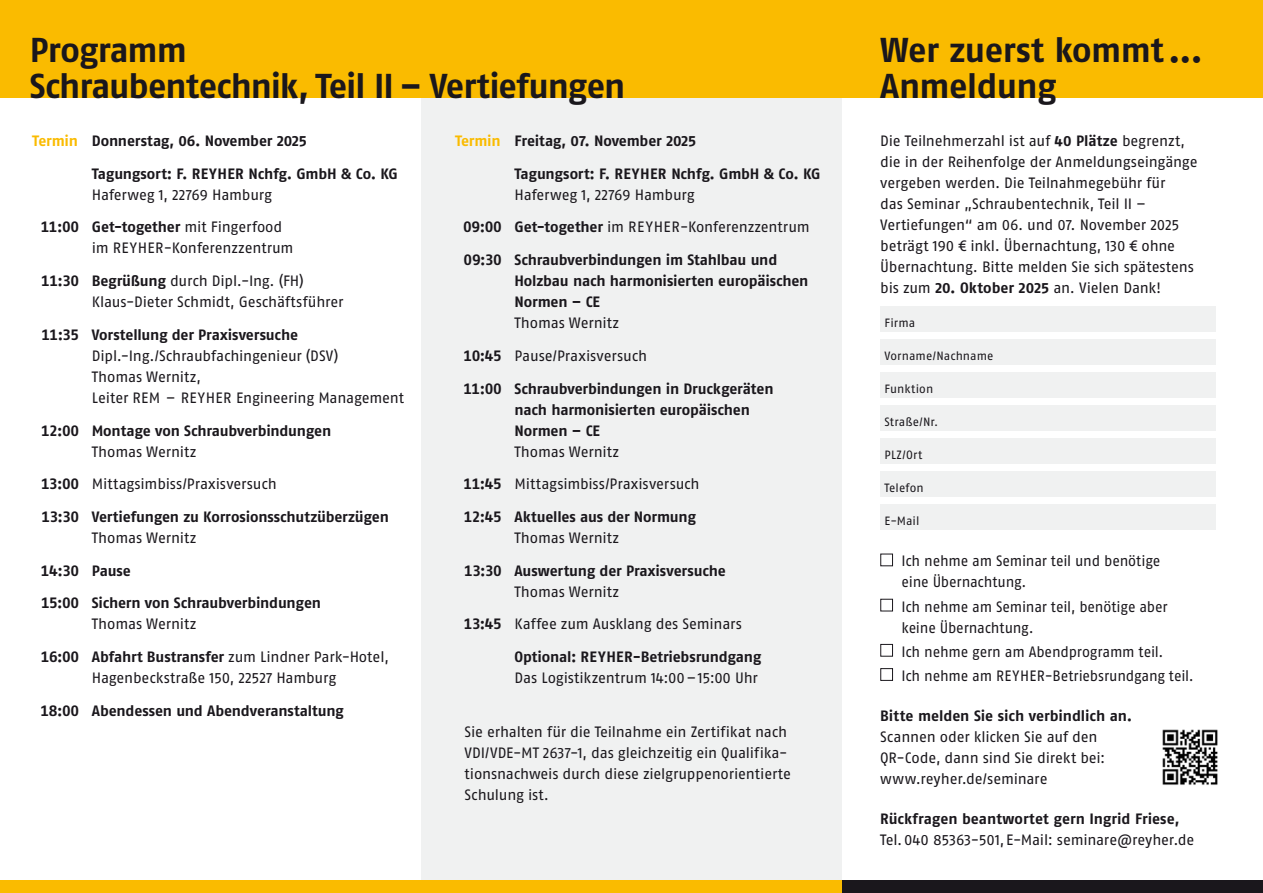
<style>
.page{position:relative;width:1263px;height:893px;background:#fff}
.page>*{position:absolute;margin:0;border:0;box-sizing:border-box;transform-origin:0 0}
.Headline_Bold_23_24{font:700 34.5px/36px "Fago Pro";letter-spacing:-.025em;color:#1a171c}
.Programm_REGULAR{font:700 15px/21px "Fago Pro";letter-spacing:-.015em;color:#1a171c}
.Copy_10_14{font:15px/21px "Fago Pro";letter-spacing:-.015em;color:#1a171c}
.Programm_REGULAR-2{font:15px/21px "Fago Pro";letter-spacing:-.01em;color:#1a171c}
.Ankreuztexte_10_14{font:15px/21px "Fago Pro";letter-spacing:-.015em;color:#1a171c;scale:.96 1}
.Copy_Bold_10_14{font:700 15px "Fago Pro";color:#1a171c}
.Adressfeld_8_11{font:12px "Fago Pro";letter-spacing:.01em;color:#1a171c}
.s1{color:#fabb00}
.s2{font-weight:400}
.s3{font-weight:700}
</style>
<div class="page">
<div style="left:421px;top:98px;width:421px;height:782px;background:#f0f1f1"></div>
<div style="left:0;top:880px;width:842px;height:13px;background:#fabb00"></div>
<div style="left:842px;top:880px;width:421px;height:13px;background:#1a171c"></div>
<div style="left:0;top:0;width:1263px;height:98px;background:#fabb00"></div>
<div style="left:880px;top:553px;width:13px;height:13px;border:1px solid #1a171c"></div>
<div style="left:880px;top:599px;width:13px;height:12px;border:1px solid #1a171c"></div>
<div style="left:880px;top:644px;width:13px;height:13px;border:1px solid #1a171c"></div>
<div style="left:880px;top:668px;width:13px;height:13px;border:1px solid #1a171c"></div>
<img style="left:1162px;top:729px;width:56px;height:56px">
<div style="left:880px;top:306px;width:336px;height:25px;background:#f0f1f1"></div>
<div style="left:880px;top:339px;width:336px;height:25px;background:#f0f1f1"></div>
<div style="left:880px;top:372px;width:336px;height:25px;background:#f0f1f1"></div>
<div style="left:880px;top:405px;width:336px;height:25px;background:#f0f1f1"></div>
<div style="left:880px;top:438px;width:336px;height:25px;background:#f0f1f1"></div>
<div style="left:880px;top:471px;width:336px;height:25px;background:#f0f1f1"></div>
<div style="left:880px;top:504px;width:336px;height:25px;background:#f0f1f1"></div>
<p class="Headline_Bold_23_24" style="left:30px;top:32px;width:597px">Programm<br>Schraubentechnik, Teil II – Vertiefungen</p>
<p class="Programm_REGULAR" style="left:32px;top:130px;width:276px"><span class="s1">Termin</span> Donnerstag, 06. November 2025</p>
<p class="Programm_REGULAR" style="left:92px;top:163px;width:307px">Tagungsort: F. REYHER Nchfg. GmbH &amp; Co. KG<br><span class="s2">Haferweg 1, 22769 Hamburg</span></p>
<p class="Programm_REGULAR-2" style="left:92px;top:217px;width:203px;text-indent:-51px"><span class="s3">11:00 Get-together</span> mit Fingerfood im REYHER-Konferenzzentrum</p>
<p class="Programm_REGULAR-2" style="left:92px;top:270px;width:253px;text-indent:-51px"><span class="s3">11:30 Begrüßung</span> durch Dipl.-Ing. (FH)<br>Klaus-Dieter Schmidt, Geschäftsführer</p>
<p class="Programm_REGULAR-2" style="left:92px;top:324px;width:314px;text-indent:-50px"><span class="s3">11:35 Vorstellung der Praxisversuche </span>Dipl.-Ing./Schraubfachingenieur (DSV)<br>Thomas Wernitz,<br>Leiter REM – REYHER Engineering Management</p>
<p class="Programm_REGULAR" style="left:92px;top:420px;width:241px;text-indent:-51px">12:00 Montage von Schraubverbindungen<br><span class="s2">Thomas Wernitz</span></p>
<p class="Programm_REGULAR-2" style="left:41px;top:473px;width:237px"><span class="s3">13:00</span> Mittagsimbiss/Praxisversuch</p>
<p class="Programm_REGULAR" style="left:92px;top:506px;width:299px;text-indent:-50px">13:30 Vertiefungen zu Korrosionsschutzüberzügen<br><span class="s2">Thomas Wernitz</span></p>
<p class="Programm_REGULAR" style="left:41px;top:560px;width:91px">14:30 Pause</p>
<p class="Programm_REGULAR" style="left:92px;top:593px;width:231px;text-indent:-51px">15:00 Sichern von Schraubverbindungen<br><span class="s2">Thomas Wernitz</span></p>
<p class="Programm_REGULAR-2" style="left:41px;top:646px;width:350px;text-align:center"><span class="s3">16:00 Abfahrt Bustransfer</span> zum Lindner Park-Hotel,<br>Hagenbeckstraße 150, 22527 Hamburg</p>
<p class="Programm_REGULAR" style="left:40px;top:700px;width:305px">18:00 Abendessen und Abendveranstaltung</p>
<p class="Programm_REGULAR" style="left:455px;top:130px;width:243px"><span class="s1">Termin</span> Freitag, 07. November 2025</p>
<p class="Programm_REGULAR" style="left:514px;top:163px;width:307px">Tagungsort: F. REYHER Nchfg. GmbH &amp; Co. KG<br><span class="s2">Haferweg 1, 22769 Hamburg</span></p>
<p class="Programm_REGULAR-2" style="left:463px;top:217px;width:348px"><span class="s3">09:00 Get-together</span> im REYHER-Konferenzzentrum</p>
<p class="Programm_REGULAR" style="left:514px;top:249px;width:295px;text-indent:-51px">09:30 Schraubverbindungen im Stahlbau und<br>Holzbau nach harmonisierten europäischen<br>Normen – CE<br><span class="s2">Thomas Wernitz</span></p>
<p class="Programm_REGULAR-2" style="left:463px;top:345px;width:185px"><span class="s3">10:45</span> Pause/Praxisversuch</p>
<p class="Programm_REGULAR" style="left:514px;top:378px;width:261px;text-indent:-51px">11:00 Schraubverbindungen in Druckgeräten nach harmonisierten europäischen<br>Normen – CE<br><span class="s2">Thomas Wernitz</span></p>
<p class="Programm_REGULAR-2" style="left:463px;top:473px;width:238px"><span class="s3">11:45</span> Mittagsimbiss/Praxisversuch</p>
<p class="Programm_REGULAR" style="left:514px;top:506px;width:183px;text-indent:-51px">12:45 Aktuelles aus der Normung<br><span class="s2">Thomas Wernitz</span></p>
<p class="Programm_REGULAR" style="left:514px;top:560px;width:213px;text-indent:-50px">13:30 Auswertung der Praxisversuche<br><span class="s2">Thomas Wernitz</span></p>
<p class="Programm_REGULAR-2" style="left:464px;top:614px;width:280px"><span class="s3">13:45</span> Kaffee zum Ausklang des Seminars</p>
<p class="Programm_REGULAR" style="left:514px;top:646px;width:248px">Optional: REYHER-Betriebsrundgang<br><span class="s2">Das Logistikzentrum 14:00–15:00 Uhr</span></p>
<p class="Copy_10_14" style="left:465px;top:721px;width:328px">Sie erhalten für die Teilnahme ein Zertifikat nach VDI/VDE-MT 2637-1, das gleichzeitig ein Qualifika&shy;tionsnachweis durch diese zielgruppenorientierte Schulung ist.</p>
<p class="Headline_Bold_23_24" style="left:880px;top:32px;width:324px">Wer zuerst kommt...<br>Anmeldung</p>
<p class="Copy_10_14" style="left:880px;top:130px;width:319px">Die Teilnehmerzahl ist auf <span class="s3">40 Plätze</span> begrenzt, die in der Reihenfolge der Anmeldungseingänge vergeben werden. Die Teilnahmegebühr für<br>das Seminar „Schraubentechnik, Teil II – Vertiefungen“ am 06. und 07. November 2025 beträgt 190 € inkl. Übernachtung, 130 € ohne Übernachtung. Bitte melden Sie sich spätestens bis zum <span class="s3">20. Oktober 2025</span> an. Vielen Dank!</p>
<p class="Adressfeld_8_11" style="left:884px;top:316px;width:32px">Firma</p>
<p class="Adressfeld_8_11" style="left:884px;top:349px;width:110px">Vorname/Nachname</p>
<p class="Adressfeld_8_11" style="left:884px;top:382px;width:50px">Funktion</p>
<p class="Adressfeld_8_11" style="left:884px;top:415px;width:55px">Straße/Nr.</p>
<p class="Adressfeld_8_11" style="left:884px;top:448px;width:39px">PLZ/Ort</p>
<p class="Adressfeld_8_11" style="left:884px;top:481px;width:41px">Telefon</p>
<p class="Adressfeld_8_11" style="left:884px;top:514px;width:36px">E-Mail</p>
<p class="Ankreuztexte_10_14" style="left:901px;top:551px;width:271px">Ich nehme am Seminar teil und benötige eine Übernachtung.</p>
<p class="Ankreuztexte_10_14" style="left:901px;top:596px;width:279px">Ich nehme am Seminar teil, benötige aber keine Übernachtung.</p>
<p class="Ankreuztexte_10_14" style="left:901px;top:641px;width:274px">Ich nehme gern am Abendprogramm teil.</p>
<p class="Ankreuztexte_10_14" style="left:901px;top:665px;width:306px">Ich nehme am REYHER-Betriebsrundgang teil.</p>
<p class="Copy_Bold_10_14" style="left:880px;top:707px;width:254px">Bitte melden Sie sich verbindlich an.</p>
<p class="Copy_10_14" style="left:880px;top:726px;width:227px">Scannen oder klicken Sie auf den<br>QR-Code, dann sind Sie direkt bei: www.reyher.de/seminare</p>
<p class="Copy_Bold_10_14" style="left:880px;top:810px;width:301px">Rückfragen beantwortet gern Ingrid Friese,</p>
<p class="Copy_10_14" style="left:880px;top:829px;width:316px">Tel.040 85363-501,E-Mail: seminare@reyher.de</p>
</div>
